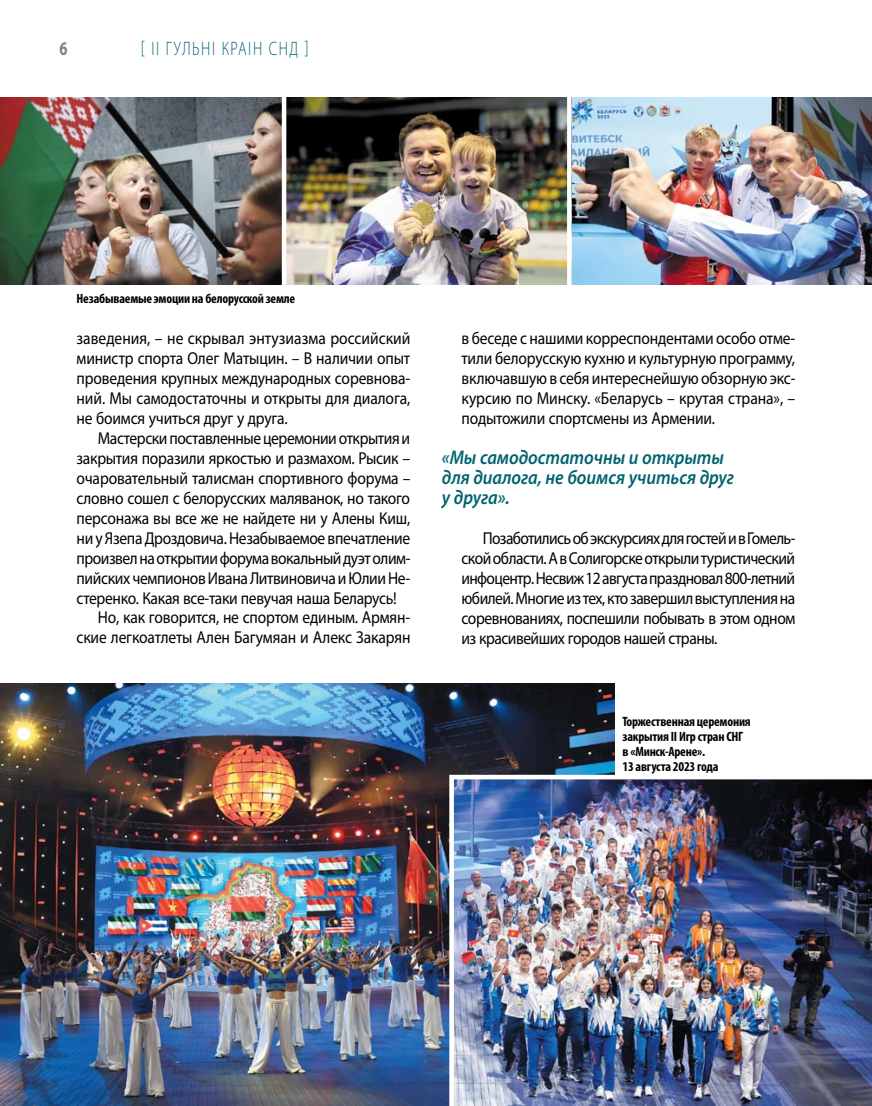
<style>
.page{position:relative;width:872px;height:1106px;background:#fff}
.page>*{position:absolute;margin:0;border:0;box-sizing:border-box;transform-origin:0 0}
.t1{font:italic 600 19.8px/20px "Myriad Pro";letter-spacing:-.005em;color:#00636d;scale:.9 1}
.t2{font:300 19.5px "Myriad Pro";letter-spacing:.11em;color:#00636d;scale:.75 1}
.t3{font:700 19.5px "Myriad Pro";color:#808285;scale:.75 1}
.t4{font:17.25px/20px "Myriad Pro";letter-spacing:-.02em;color:#000;text-align:justify;scale:.9 1}
.t5{font:700 condensed 13.5px/15px "Myriad Pro";letter-spacing:-.015em;color:#000}
</style>
<div class="page">
<img style="left:571px;top:97px;width:301px;height:187px">
<img style="left:0;top:97px;width:281px;height:187px">
<img style="left:286px;top:97px;width:281px;height:187px">
<img style="left:0;top:683px;width:614px;height:423px">
<img style="left:449px;top:774px;width:423px;height:332px">
<p class="t3" style="left:60px;top:36px;width:12px">6</p>
<p class="t2" style="left:141px;top:38px;width:225px">[ ІІ Гульні краі н СНД ]</p>
<p class="t5" style="left:77px;top:290px;width:220px">Незабываемые эмоции на белорусской земле</p>
<p class="t4" style="left:77px;top:328px;width:372px">заведения, – не скрывал энтузиазма российский министр спорта Олег Матыцин. – В наличии опыт проведения крупных международных соревнова&shy;ний. Мы самодостаточны и открыты для диалога, не боимся учиться друг у друга.</p>
<p class="t4" style="left:98px;top:428px;width:349px">Мастерски поставленные церемонии открытия и</p>
<p class="t4" style="left:77px;top:448px;width:372px">закрытия поразили яркостью и размахом. Рысик –</p>
<p class="t4" style="left:77px;top:467px;width:373px">очаровательный талисман спортивного форума –</p>
<p class="t4" style="left:77px;top:487px;width:372px">словно сошел с белорусских маляванок, но такого</p>
<p class="t4" style="left:77px;top:507px;width:372px">персонажа вы все же не найдете ни у Алены Киш,</p>
<p class="t4" style="left:77px;top:527px;width:372px">ни у Язепа Дроздовича. Незабываемое впечатление</p>
<p class="t4" style="left:77px;top:547px;width:372px">произвел на открытии форума вокальный дуэт олим-</p>
<p class="t4" style="left:77px;top:567px;width:372px">пийских чемпионов Ивана Литвиновича и Юлии Не-</p>
<p class="t4" style="left:77px;top:587px;width:357px">стеренко. Какая все-таки певучая наша Беларусь!</p>
<p class="t4" style="left:98px;top:607px;width:349px">Но, как говорится, не спортом единым. Армян-</p>
<p class="t4" style="left:77px;top:627px;width:372px">ские легкоатлеты Ален Багумяан и Алекс Закарян</p>
<p class="t4" style="left:461px;top:328px;width:372px">в беседе с нашими корреспондентами особо отме&shy;тили белорусскую кухню и культурную программу, включавшую в себя интереснейшую обзорную экс&shy;курсию по Минску. «Беларусь – крутая страна», – подытожили спортсмены из Армении.</p>
<p class="t1" style="left:442px;top:446px;width:326px">«Мы самодостаточны и открыты для диалога, не боимся учиться друг у друга».</p>
<p class="t4" style="left:461px;top:527px;width:372px;text-indent:21px">Позаботились об экскурсиях для гостей и в Гомель&shy;ской области. А в Солигорске открыли туристический инфоцентр. Несвиж 12 августа праздновал 800-летний юбилей. Многие из тех, кто завершил выступления на соревнованиях, поспешили побывать в этом одном из красивейших городов нашей страны.</p>
<p class="t5" style="left:622px;top:713px;width:130px">Торжественная церемония закрытия II Игр стран СНГ в «Минск-Арене».<br>13 августа 2023 года</p>
</div>
